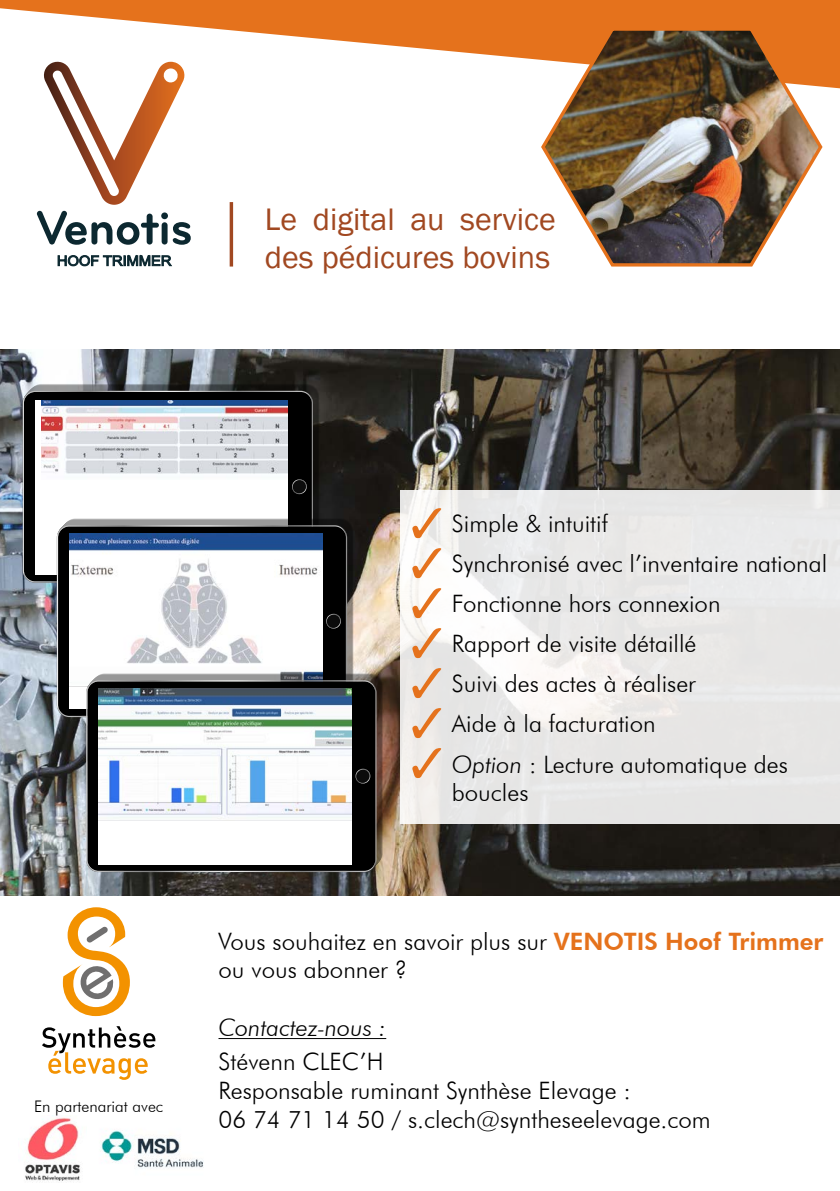
<style>
.page{position:relative;width:840px;height:1191px;background:#fff}
.page>*{position:absolute;margin:0;border:0;box-sizing:border-box;transform-origin:0 0}
.t1{font:32px/38.4px "Franklin Gothic";color:#a14821}
.t2{font:300 24px/40.2px "Futura BT";color:#000}
.t3{font:italic 300 24px "Futura BT";color:#000}
.t4{font:300 16px "Futura BT";color:#000}
.s1{font-style:italic}
.s2{font-weight:800;color:#e5721c}
</style>
<div class="page">
<img style="left:0;top:349px;width:839px;height:547px">
<svg style="left:0;top:0;width:839px;height:88px;fill:#e5721c"></svg>
<svg style="left:43px;top:61px;width:142px;height:144px"></svg>
<svg style="left:37px;top:211px;width:154px;height:34px"></svg>
<svg style="left:58px;top:255px;width:113px;height:11px"></svg>
<svg style="left:229px;top:202px;width:4px;height:64px"></svg>
<img style="left:539px;top:25px;width:285px;height:242px">
<svg style="left:400px;top:490px;width:439px;height:333px;background:#eae9e9"></svg>
<svg style="left:23px;top:391px;width:352px;height:481px"></svg>
<svg style="left:355px;top:769px;width:15px;height:14px"></svg>
<svg style="left:356px;top:769px;width:13px;height:13px"></svg>
<div style="left:356px;top:770px;width:13px;height:12px;background:#0c0c0c;border-radius:50%"></div>
<div style="left:99px;top:689px;width:252px;height:175px;background:#fff"></div>
<img style="left:99px;top:689px;width:252px;height:130px">
<svg style="left:412px;top:508px;width:31px;height:31px"></svg>
<svg style="left:412px;top:548px;width:31px;height:31px"></svg>
<svg style="left:412px;top:588px;width:31px;height:31px"></svg>
<svg style="left:412px;top:628px;width:31px;height:31px"></svg>
<svg style="left:412px;top:668px;width:31px;height:31px"></svg>
<svg style="left:412px;top:708px;width:31px;height:31px"></svg>
<svg style="left:412px;top:748px;width:31px;height:31px"></svg>
<hr style="left:218px;top:1038px;width:168px;height:1px;background:#000">
<svg style="left:63px;top:907px;width:67px;height:109px"></svg>
<svg style="left:42px;top:1026px;width:113px;height:53px"></svg>
<img style="left:100px;top:1130px;width:104px;height:39px">
<img style="left:25px;top:1115px;width:55px;height:67px">
<h1 class="t1" style="left:265px;top:201px;width:292px">Le digital au service des pédicures bovins</h1>
<p class="t4" style="left:34px;top:1096px;width:131px">En partenariat avec</p>
<p class="t2" style="left:451px;top:503px;width:376px">Simple &amp; intuitif<br>Synchronisé avec l’inventaire national<br>Fonctionne hors connexion<br>Rapport de visite détaillé<br>Suivi des actes à réaliser<br>Aide à la facturation<br><span class="s1">Option</span> : Lecture automatique des</p>
<p class="t2" style="left:451px;top:772px;width:78px">boucles</p>
<p class="t2" style="left:218px;top:926px;width:606px;line-height:28.8px">Vous souhaitez en savoir plus sur <span class="s2">VENOTIS Hoof Trimmer </span>ou vous abonner ?</p>
<p class="t3" style="left:218px;top:1012px;width:169px">Contactez-nous :</p>
<p class="t2" style="left:218px;top:1047px;width:493px;line-height:28.8px">Stévenn CLEC’H<br>Responsable ruminant Synthèse Elevage :<br>06 74 71 14 50 / s.clech@syntheseelevage.com</p>
</div>
